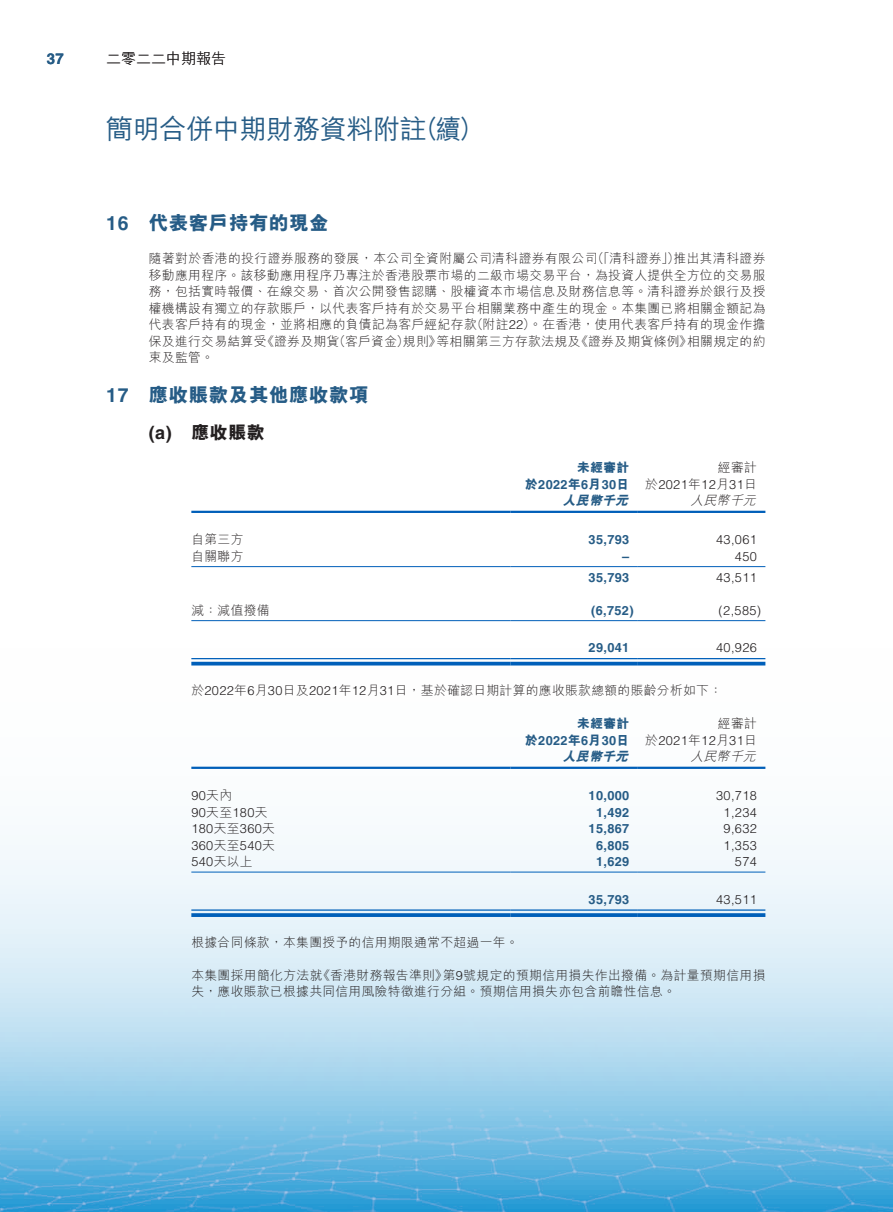
<style>
.page{position:relative;width:893px;height:1212px;background:#fff}
.page>*{position:absolute;margin:0;border:0;box-sizing:border-box;transform-origin:0 0}
.t1{font:500 27px "M Hei HK";letter-spacing:-.01em;color:#265c86}
.t2{font:500 27px "M Hei HK";letter-spacing:-.01em;color:#265c86;scale:.94 1}
.t3{font:800 19.5px "M Hei HK";letter-spacing:.03em;color:#265c86}
.t4{font:700 19.5px "Helvetica LT Std";color:#265c86}
.t5{font:800 18px "M Hei HK";color:#231f20}
.t6{font:700 18px "Helvetica LT Std";color:#231f20}
.t7{font:300 15px "M Hei HK";color:#231f20}
.t8{font:700 15px "Helvetica LT Std";color:#265c86}
.t9{font:300 12.75px/16.5px "M Hei HK";letter-spacing:.03em;color:#231f20}
.t10{font:300 12.75px "Helvetica LT Std";letter-spacing:.03em;color:#231f20}
.t11{font:700 12.75px "Helvetica LT Std";letter-spacing:.03em;color:#265c86}
.t12{font:italic 300 12.75px "M Hei HK";color:#231f20}
.t13{font:italic 800 12.75px "M Hei HK";color:#265c86}
.t14{font:800 12.75px "M Hei HK";letter-spacing:.03em;color:#265c86}
.s1{font-family:"Helvetica LT Std"}
.s2{font-family:"M Hei HK";font-weight:800}
.s3{font-family:"M Hei HK"}
</style>
<div class="page">
<img style="left:0;top:510px;width:893px;height:702px">
<hr style="left:191px;top:511px;width:319px;height:2px;background:#005fb9">
<hr style="left:510px;top:511px;width:128px;height:2px;background:#005fb9">
<hr style="left:638px;top:511px;width:127px;height:2px;background:#005fb9">
<hr style="left:191px;top:566px;width:319px;height:1px;background:#005fb9">
<hr style="left:510px;top:566px;width:128px;height:1px;background:#005fb9">
<hr style="left:638px;top:566px;width:127px;height:1px;background:#005fb9">
<hr style="left:191px;top:620px;width:319px;height:1px;background:#005fb9">
<hr style="left:510px;top:620px;width:128px;height:1px;background:#005fb9">
<hr style="left:638px;top:620px;width:127px;height:1px;background:#005fb9">
<hr style="left:191px;top:658px;width:319px;height:1px;background:#005fb9">
<hr style="left:191px;top:662px;width:319px;height:3px;background:#005fb9">
<hr style="left:510px;top:658px;width:128px;height:1px;background:#005fb9">
<hr style="left:510px;top:662px;width:128px;height:3px;background:#005fb9">
<hr style="left:638px;top:658px;width:127px;height:1px;background:#005fb9">
<hr style="left:638px;top:662px;width:127px;height:3px;background:#005fb9">
<hr style="left:191px;top:767px;width:319px;height:2px;background:#005fb9">
<hr style="left:510px;top:767px;width:128px;height:2px;background:#005fb9">
<hr style="left:638px;top:767px;width:127px;height:2px;background:#005fb9">
<hr style="left:191px;top:872px;width:319px;height:1px;background:#005fb9">
<hr style="left:510px;top:872px;width:128px;height:1px;background:#005fb9">
<hr style="left:638px;top:872px;width:127px;height:1px;background:#005fb9">
<hr style="left:191px;top:909px;width:319px;height:2px;background:#005fb9">
<svg style="left:191px;top:913px;width:319px;height:4px"></svg>
<hr style="left:510px;top:909px;width:128px;height:2px;background:#005fb9">
<svg style="left:510px;top:913px;width:128px;height:4px"></svg>
<hr style="left:638px;top:909px;width:127px;height:2px;background:#005fb9">
<svg style="left:638px;top:913px;width:127px;height:4px"></svg>
<p class="t8" style="left:47px;top:49px;width:18px">37</p>
<p class="t7" style="left:106px;top:51px;width:121px">二零二二中期報告</p>
<h1 class="t1" style="left:106px;top:109px;width:322px">簡明合併中期財務資料附註</h1>
<h1 class="t2" style="left:413px;top:109px;width:77px">（續(</h1>
<h2 class="t4" style="left:106px;top:211px;width:24px">16</h2>
<h2 class="t4" style="left:106px;top:383px;width:24px">17</h2>
<h2 class="t3" style="left:149px;top:213px;width:181px">代表客戶持有的現金</h2>
<p class="t9" style="left:592px;top:250px;width:89px">（「清科證券」）</p>
<p class="t9" style="left:149px;top:250px;width:450px">隨著對於香港的投行證券服務的發展，本公司全資附屬公司清科證券有限公司</p>
<p class="t9" style="left:149px;top:266px;width:618px">移動應用程序。該移動應用程序乃專注於香港股票市場的二級市場交易平台，為投資人提供全方位的交易服</p>
<p class="t9" style="left:149px;top:283px;width:618px">務，包括實時報價、在線交易、首次公開發售認購、股權資本市場信息及財務信息等。清科證券於銀行及授</p>
<p class="t9" style="left:149px;top:299px;width:618px">權機構設有獨立的存款賬戶，以代表客戶持有於交易平台相關業務中產生的現金。本集團已將相關金額記為</p>
<p class="t9" style="left:471px;top:316px;width:296px">（附註<span class="s1">22</span>）。在香港，使用代表客戶持有的現金作擔</p>
<p class="t9" style="left:673px;top:250px;width:94px">推出其清科證券</p>
<p class="t9" style="left:149px;top:316px;width:329px">代表客戶持有的現金，並將相應的負債記為客戶經紀存款</p>
<p class="t9" style="left:333px;top:332px;width:109px">（客戶資金規則》</p>
<p class="t9" style="left:396px;top:332px;width:14px">）</p>
<p class="t9" style="left:436px;top:332px;width:145px">等相關第三方存款法規及</p>
<p class="t9" style="left:149px;top:332px;width:119px">保及進行交易結算受束及監管。</p>
<h2 class="t3" style="left:149px;top:385px;width:221px">應收賬款及其他應收款項</h2>
<p class="t9" style="left:262px;top:332px;width:79px">《證券及期貨</p>
<p class="t9" style="left:576px;top:332px;width:117px">《證券及期貨條例》</p>
<p class="t9" style="left:687px;top:332px;width:80px">相關規定的約</p>
<h3 class="t6" style="left:149px;top:422px;width:25px">a( )</h3>
<h3 class="t5" style="left:191px;top:424px;width:75px">應收賬款</h3>
<p class="t14" style="left:577px;top:461px;width:54px">未經審計</p>
<p class="t9" style="left:718px;top:459px;width:40px">經審計</p>
<p class="t11" style="left:525px;top:476px;width:106px"><span class="s2">於</span>2022<span class="s2">年 月</span>6 30<span class="s2">日</span></p>
<p class="t10" style="left:645px;top:476px;width:113px"><span class="s3">於</span>2021<span class="s3">年</span>12<span class="s3">月</span>31<span class="s3">日</span></p>
<p class="t13" style="left:563px;top:494px;width:70px">人民幣千元</p>
<p class="t12" style="left:690px;top:494px;width:70px">人民幣千元</p>
<p class="t9" style="left:191px;top:531px;width:54px">自第三方</p>
<p class="t11" style="left:589px;top:532px;width:42px">35,793</p>
<p class="t10" style="left:716px;top:532px;width:42px">43,061</p>
<p class="t9" style="left:191px;top:548px;width:54px">自關聯方</p>
<p class="t11" style="left:622px;top:549px;width:9px">–</p>
<p class="t10" style="left:735px;top:548px;width:23px">450</p>
<p class="t11" style="left:589px;top:570px;width:42px">35,793</p>
<p class="t10" style="left:716px;top:569px;width:42px">43,511</p>
<p class="t9" style="left:191px;top:602px;width:80px">減：減值撥備</p>
<p class="t11" style="left:591px;top:603px;width:44px">)6,752(</p>
<p class="t10" style="left:719px;top:602px;width:44px">)2,585(</p>
<p class="t11" style="left:589px;top:640px;width:42px">29,041</p>
<p class="t9" style="left:191px;top:682px;width:532px">於<span class="s1">2022</span>年 月<span class="s1">6 30</span>日及<span class="s1">2021</span>年<span class="s1">12</span>月<span class="s1">31</span>日，基於確認日期計算的應收賬款總額的賬齡分析如下：</p>
<p class="t10" style="left:716px;top:640px;width:42px">40,926</p>
<p class="t14" style="left:577px;top:717px;width:54px">未經審計</p>
<p class="t9" style="left:718px;top:715px;width:40px">經審計</p>
<p class="t11" style="left:525px;top:732px;width:106px"><span class="s2">於</span>2022<span class="s2">年 月</span>6 30<span class="s2">日</span></p>
<p class="t10" style="left:645px;top:732px;width:113px"><span class="s3">於</span>2021<span class="s3">年</span>12<span class="s3">月</span>31<span class="s3">日</span></p>
<p class="t13" style="left:563px;top:750px;width:70px">人民幣千元</p>
<p class="t12" style="left:690px;top:750px;width:70px">人民幣千元</p>
<p class="t10" style="left:191px;top:788px;width:42px">90<span class="s3">天內</span></p>
<p class="t11" style="left:589px;top:788px;width:42px">10,000</p>
<p class="t10" style="left:716px;top:788px;width:42px">30,718</p>
<p class="t10" style="left:191px;top:804px;width:78px">90<span class="s3">天至</span>180<span class="s3">天</span></p>
<p class="t11" style="left:596px;top:804px;width:35px">1,492</p>
<p class="t10" style="left:724px;top:804px;width:35px">1,234</p>
<p class="t10" style="left:191px;top:821px;width:85px">180<span class="s3">天至</span>360<span class="s3">天</span></p>
<p class="t11" style="left:589px;top:821px;width:42px">15,867</p>
<p class="t10" style="left:724px;top:821px;width:35px">9,632</p>
<p class="t10" style="left:191px;top:837px;width:85px">360<span class="s3">天至</span>540<span class="s3">天</span></p>
<p class="t11" style="left:596px;top:837px;width:35px">6,805</p>
<p class="t10" style="left:724px;top:837px;width:35px">1,353</p>
<p class="t10" style="left:191px;top:854px;width:63px">540<span class="s3">天以上</span></p>
<p class="t11" style="left:596px;top:854px;width:35px">1,629</p>
<p class="t10" style="left:735px;top:854px;width:23px">574</p>
<p class="t11" style="left:589px;top:891px;width:42px">35,793</p>
<p class="t10" style="left:716px;top:891px;width:42px">43,511</p>
<p class="t9" style="left:191px;top:933px;width:329px">根據合同條款，本集團授予的信用期限通常不超過一年。</p>
<p class="t9" style="left:443px;top:966px;width:324px">第<span class="s1">9</span>號規定的預期信用損失作出撥備。為計量預期信用損</p>
<p class="t9" style="left:318px;top:966px;width:131px">《香港財務報告準則》</p>
<p class="t9" style="left:191px;top:966px;width:486px">本集團採用簡化方法就<br>失，應收賬款已根據共同信用風險特徵進行分組。預期信用損失亦包含前瞻性信息。</p>
</div>
